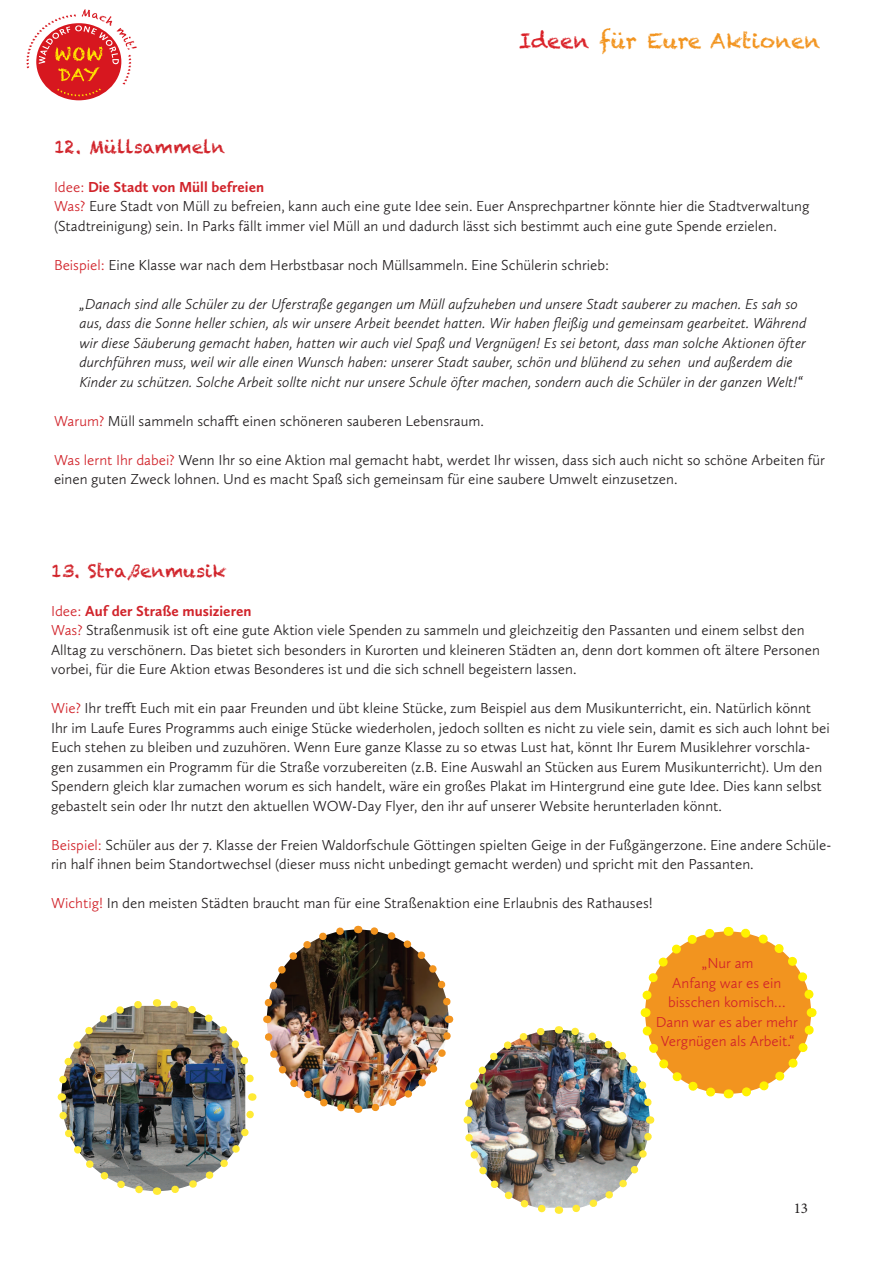
<style>
.page{position:relative;width:893px;height:1263px;background:#fff}
.page>*{position:absolute;margin:0;border:0;box-sizing:border-box;transform-origin:0 0}
.t1{font:21px "Chalkduster";color:#f2941f}
.t2{font:18px "Chalkduster";color:#d1232a}
.t3{font:300 15px/19.5px "Calluna Sans";color:#231f20}
.t4{font:italic 300 15px/19.5px "Calluna Sans";color:#231f20}
.t5{font:300 15px/19.5px "Calluna Sans";color:#d1232a;text-align:center}
.t6{font:15px "Minion Pro";color:#231f20}
.s1{color:#da2128}
.s2{color:#d1232a}
.s3{font-weight:700;color:#d1232a}
</style>
<div class="page">
<svg style="left:26px;top:9px;width:111px;height:87px"></svg>
<img style="left:57px;top:925px;width:760px;height:289px">
<h1 class="t1" style="left:519px;top:29px;width:303px"><span class="s1">Ideen</span> für Eure Aktionen</h1>
<p class="t2" style="left:54px;top:136px;width:172px">12. Müllsammeln</p>
<p class="t3" style="left:54px;top:177px;width:757px"><span class="s2">Idee:</span> <span class="s3">Die Stadt von Müll befreien<br></span><span class="s2">Was?</span> Eure Stadt von Müll zu befreien, kann auch eine gute Idee sein. Euer Ansprechpartner könnte hier die Stadtverwaltung (Stadtreinigung) sein. In Parks fällt immer viel Müll an und dadurch lässt sich bestimmt auch eine gute Spende erzielen.</p>
<p class="t3" style="left:54px;top:255px;width:557px"><span class="s2">Beispiel:</span> Eine Klasse war nach dem Herbstbasar noch Müllsammeln. Eine Schülerin schrieb:</p>
<p class="t4" style="left:80px;top:294px;width:728px">„Danach sind alle Schüler zu der Uferstraße gegangen um Müll aufzuheben und unsere Stadt sauberer zu machen. Es sah so aus, dass die Sonne heller schien, als wir unsere Arbeit beendet hatten. Wir haben fleißig und gemeinsam gearbeitet. Während wir diese Säuberung gemacht haben, hatten wir auch viel Spaß und Vergnügen! Es sei betont, dass man solche Aktionen öfter durchführen muss, weil wir alle einen Wunsch haben: unserer Stadt sauber, schön und blühend zu sehen und außerdem die Kinder zu schützen. Solche Arbeit sollte nicht nur unsere Schule öfter machen, sondern auch die Schüler in der ganzen Welt!“</p>
<p class="t3" style="left:54px;top:411px;width:432px"><span class="s2">Warum?</span> Müll sammeln schafft einen schöneren sauberen Lebensraum.</p>
<p class="t3" style="left:54px;top:450px;width:773px"><span class="s2">Was lernt Ihr dabei?</span> Wenn Ihr so eine Aktion mal gemacht habt, werdet Ihr wissen, dass sich auch nicht so schöne Arbeiten für einen guten Zweck lohnen. Und es macht Spaß sich gemeinsam für eine saubere Umwelt einzusetzen.</p>
<p class="t2" style="left:51px;top:560px;width:177px">13. Straßenmusik</p>
<p class="t3" style="left:51px;top:601px;width:770px"><span class="s2">Idee:</span> <span class="s3">Auf der Straße musizieren<br></span><span class="s2">Was?</span> Straßenmusik ist oft eine gute Aktion viele Spenden zu sammeln und gleichzeitig den Passanten und einem selbst den Alltag zu verschönern. Das bietet sich besonders in Kurorten und kleineren Städten an, denn dort kommen oft ältere Personen vorbei, für die Eure Aktion etwas Besonderes ist und die sich schnell begeistern lassen.</p>
<p class="t3" style="left:51px;top:698px;width:780px"><span class="s2">Wie?</span> Ihr trefft Euch mit ein paar Freunden und übt kleine Stücke, zum Beispiel aus dem Musikunterricht, ein. Natürlich könnt Ihr im Laufe Eures Programms auch einige Stücke wiederholen, jedoch sollten es nicht zu viele sein, damit es sich auch lohnt bei Euch stehen zu bleiben und zuzuhören. Wenn Eure ganze Klasse zu so etwas Lust hat, könnt Ihr Eurem Musiklehrer vorschla&shy;gen zusammen ein Programm für die Straße vorzubereiten (z.B. Eine Auswahl an Stücken aus Eurem Musikunterricht). Um den Spendern gleich klar zumachen worum es sich handelt, wäre ein großes Plakat im Hintergrund eine gute Idee. Dies kann selbst gebastelt sein oder Ihr nutzt den aktuellen WOW-Day Flyer, den ihr auf unserer Website herunterladen könnt.</p>
<p class="t3" style="left:51px;top:835px;width:782px"><span class="s2">Beispiel:</span> Schüler aus der 7. Klasse der Freien Waldorfschule Göttingen spielten Geige in der Fußgängerzone. Eine andere Schüle&shy;rin half ihnen beim Standortwechsel (dieser muss nicht unbedingt gemacht werden) und spricht mit den Passanten.</p>
<p class="t3" style="left:51px;top:893px;width:603px"><span class="s2">Wichtig!</span> In den meisten Städten braucht man für eine Straßenaktion eine Erlaubnis des Rathauses!</p>
<p class="t5" style="left:656px;top:953px;width:144px">„Nur am<br>Anfang war es ein bisschen komisch…<br>Dann war es aber mehr<br>Vergnügen als Arbeit.“</p>
<p class="t6" style="left:767px;top:1198px;width:43px">1. 13</p>
</div>
